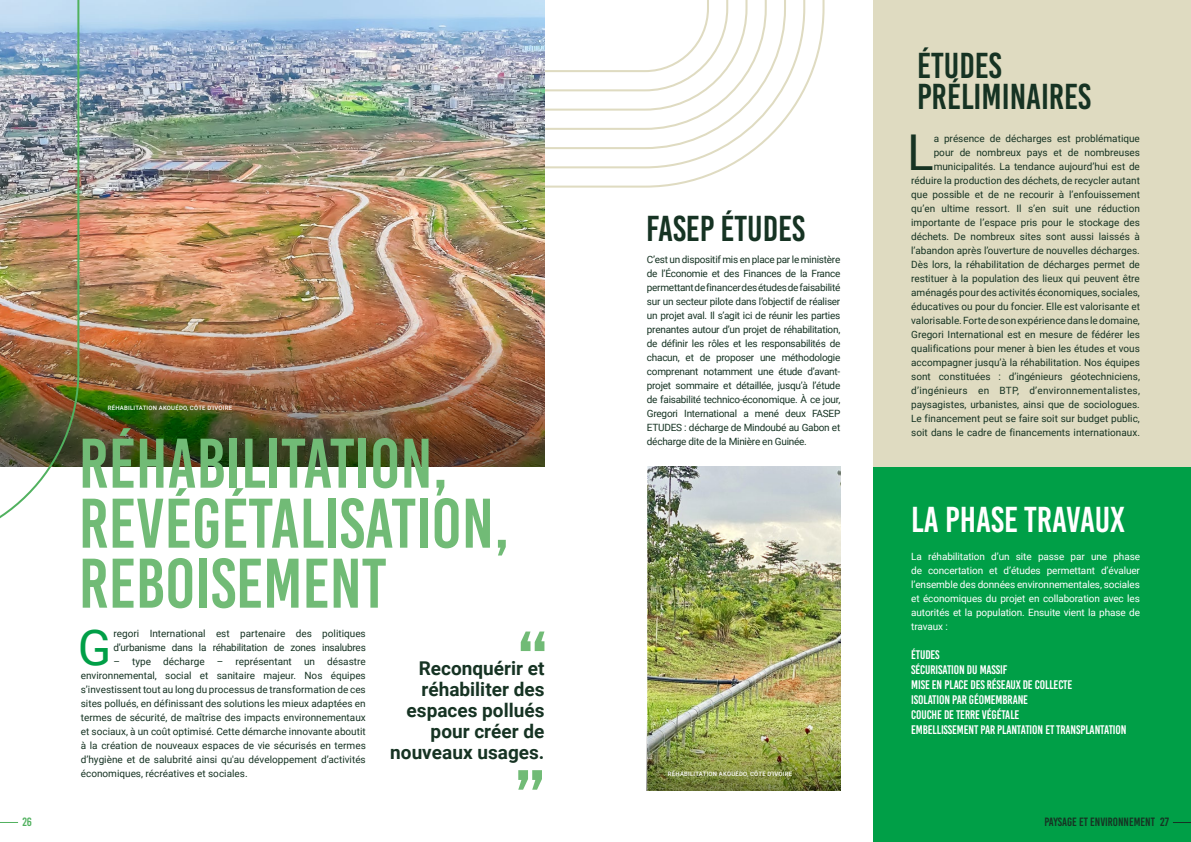
<style>
.page{position:relative;width:1191px;height:842px;background:#fff}
.page>*{position:absolute;margin:0;border:0;box-sizing:border-box;transform-origin:0 0}
.t1{font:70px/60px "Bebas Kai";color:#71bb76}
.t2{font:49.4px "Roboto";color:#009f47}
.t3{font:49.4px "Roboto";color:#163323}
.t4{font:36px/31px "Bebas Kai";color:#163323}
.t5{font:36px "Bebas Kai";color:#fff}
.t6{font:700 19px/21px "Roboto";color:#163323;text-align:right}
.t7{font:12.4px/14.9px "Bebas Kai";letter-spacing:-.01em;color:#fff}
.t8{font:12px "Bebas Kai";color:#163323}
.t9{font:12px "Bebas Kai";color:#51b15f}
.t10{font:10px/14px "Roboto";color:#163323;text-align:justify}
.t11{font:10px/14px "Roboto";letter-spacing:-.01em;color:#fff;text-align:justify}
.t12{font:500 6px "Roboto";letter-spacing:.035em;color:#fff}
</style>
<div class="page">
<svg style="left:544px;top:0;width:281px;height:189px"></svg>
<img style="left:80px;top:0;width:464px;height:314px">
<img style="left:80px;top:314px;width:464px;height:152px">
<img style="left:647px;top:466px;width:193px;height:253px">
<div style="left:873px;top:466px;width:318px;height:376px;background:#009f47"></div>
<img style="left:0;top:0;width:80px;height:519px">
<svg style="left:521px;top:631px;width:23px;height:20px"></svg>
<svg style="left:518px;top:770px;width:24px;height:20px"></svg>
<img style="left:646px;top:719px;width:194px;height:72px">
<div style="left:873px;top:0;width:318px;height:466px;background:#dfdbc1"></div>
<svg style="left:1173px;top:822px;width:18px;height:1px"></svg>
<svg style="left:0;top:822px;width:18px;height:1px"></svg>
<p class="t9" style="left:22px;top:816px;width:11px">26</p>
<p class="t12" style="left:108px;top:404px;width:126px">RÉHABILITATION AKOUÉDO, CÔTE D'IVOIRE</p>
<h1 class="t1" style="left:79px;top:434px;width:432px">RÉHABILITATION,<br>REVÉGÉTALISATION,<br>REBOISEMENT</h1>
<h2 class="t2" style="left:78px;top:613px;width:35px">G</h2>
<p class="t10" style="left:113px;top:626px;width:254px">regori International est partenaire des politiques d’urbanisme dans la réhabilitation de zones insalubres</p>
<p class="t10" style="left:81px;top:654px;width:286px;text-indent:33px">– type décharge – représentant un désastre environnemental, social et sanitaire majeur. Nos équipes s’investissent tout au long du processus de transformation de ces sites pollués, en définissant des solutions les mieux adaptées en termes de sécurité, de maîtrise des impacts environnementaux et sociaux, à un coût optimisé. Cette démarche innovante aboutit à la création de nouveaux espaces de vie sécurisés en termes d’hygiène et de salubrité ainsi qu'au développement d’activités économiques, récréatives et sociales.</p>
<h3 class="t6" style="left:390px;top:657px;width:156px">Reconquérir et réhabiliter des espaces pollués pour créer de nouveaux usages.</h3>
<h3 class="t4" style="left:646px;top:214px;width:160px">FASEP ÉTUDES</h3>
<p class="t10" style="left:647px;top:252px;width:195px">C’est un dispositif mis en place par le ministère de l’Économie et des Finances de la France permettant de financer des études de faisabilité sur un secteur pilote dans l’objectif de réaliser un projet aval. Il s’agit ici de réunir les parties prenantes autour d’un projet de réhabilitation, de définir les rôles et les responsabilités de chacun, et de proposer une méthodologie comprenant notamment une étude d’avant&shy;projet sommaire et détaillée, jusqu’à l’étude de faisabilité technico-économique. À ce jour, Gregori International a mené deux FASEP ETUDES : décharge de Mindoubé au Gabon et décharge dite de la Minière en Guinée.</p>
<p class="t12" style="left:668px;top:770px;width:126px">RÉHABILITATION AKOUÉDO, CÔTE D'IVOIRE</p>
<h3 class="t4" style="left:917px;top:50px;width:175px">ÉTUDES<br>PRÉLIMINAIRES</h3>
<p class="t10" style="left:911px;top:131px;width:230px;text-align:right">a présence de décharges est problématique pour de nombreux pays et de nombreuses municipalités. La tendance aujourd’hui est de réduire la production des déchets, de recycler autant que possible et de ne recourir à l’enfouissement qu’en ultime ressort. Il s’en suit une réduction importante de l’espace pris pour le stockage des déchets. De nombreux sites sont aussi laissés à l’abandon après l’ouverture de nouvelles décharges.<br>Dès lors, la réhabilitation de décharges permet de restituer à la population des lieux qui peuvent être aménagés pour des activités économiques, sociales, éducatives ou pour du foncier. Elle est valorisante et valorisable. Forte de son expérience dans le domaine, Gregori International est en mesure de fédérer les qualifications pour mener à bien les études et vous accompagner jusqu’à la réhabilitation. Nos équipes sont constituées : d’ingénieurs géotechniciens, d’ingénieurs en BTP, d’environnementalistes, paysagistes, urbanistes, ainsi que de sociologues.<br>Le financement peut se faire soit sur budget public, soit dans le cadre de financements internationaux.</p>
<h2 class="t3" style="left:907px;top:118px;width:28px">L</h2>
<h3 class="t5" style="left:911px;top:500px;width:215px">LA PHASE TRAVAUX</h3>
<p class="t11" style="left:911px;top:549px;width:230px">La réhabilitation d’un site passe par une phase de concertation et d’études permettant d’évaluer l’ensemble des données environnementales, sociales et économiques du projet en collaboration avec les autorités et la population. Ensuite vient la phase de travaux :</p>
<p class="t7" style="left:911px;top:647px;width:217px">ÉTUDES<br>SÉCURISATION DU MASSIF<br>MISE EN PLACE DES RÉSEAUX DE COLLECTE<br>ISOLATION PAR GÉOMEMBRANE<br>COUCHE DE TERRE VÉGÉTALE<br>EMBELLISSEMENT PAR PLANTATION ET TRANSPLANTATION</p>
<p class="t8" style="left:1044px;top:816px;width:126px">PAYSAGE ET ENVIRONNEMENT 27</p>
</div>
